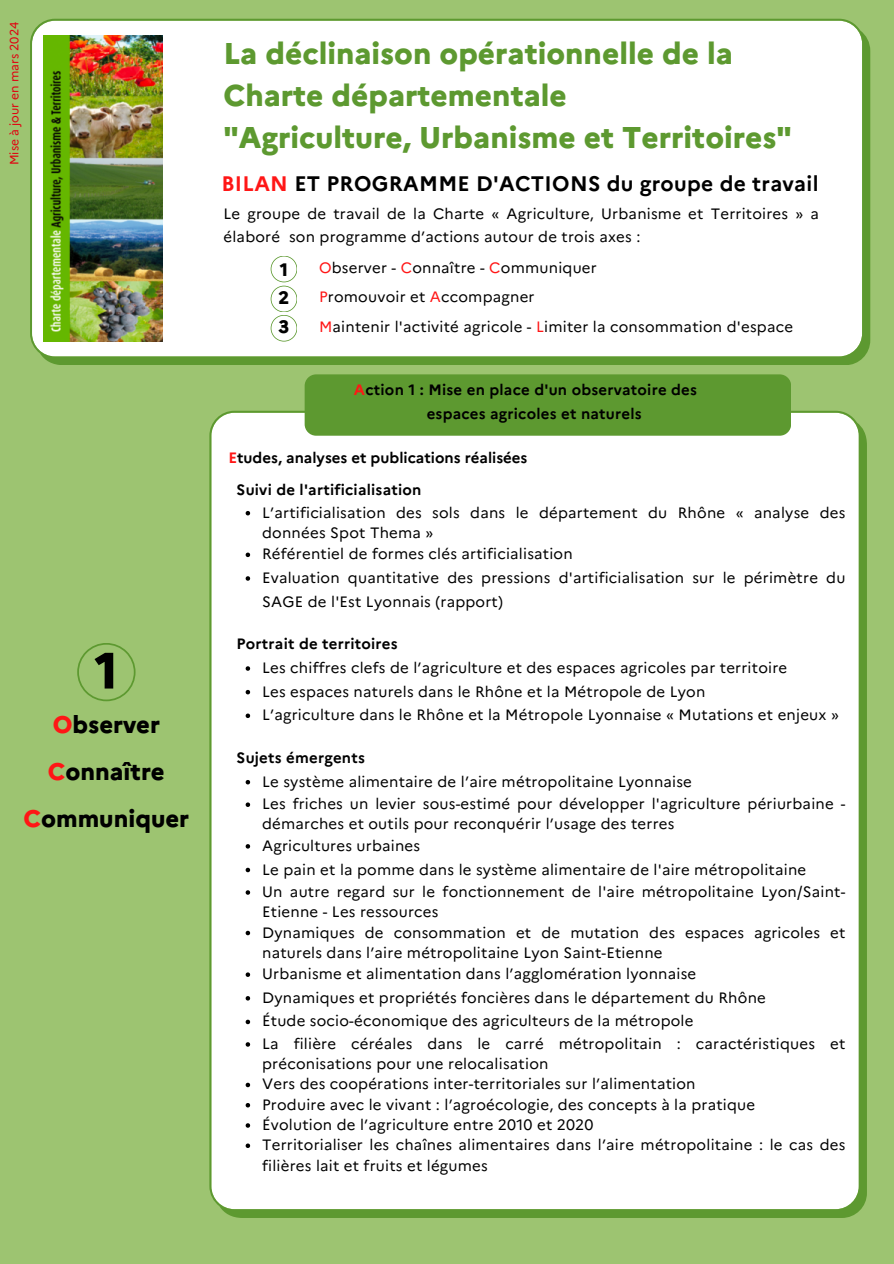
<style>
.page{position:relative;width:894px;height:1264px;background:#fff}
.page>*{position:absolute;margin:0;border:0;box-sizing:border-box;transform-origin:0 0}
.t1{font:800 51px "Marianne";color:#000}
.t2{font:800 30px/41.7px "Marianne";color:#5d9930}
.t3{font:800 24px/47.2px "Marianne";color:#000;text-align:center}
.t4{font:700 21px "Marianne";letter-spacing:.015em;color:#000}
.t5{font:800 18px "Marianne";color:#000}
.t6{font:15px/20.2px "Marianne";letter-spacing:.015em;color:#000}
.t7{font:700 15px/23.7px "Marianne";letter-spacing:.015em;color:#000}
.t8{font:12px "Marianne";color:#e1000f}
.s1{color:#ff1616}
</style>
<div class="page">
<div style="left:0;top:0;width:893px;height:1263px;background:#9dc471"></div>
<div style="left:30px;top:19px;width:840px;height:346px;background:#fff"></div>
<div style="left:209px;top:411px;width:657px;height:806px;background:#fff"></div>
<div style="left:304px;top:374px;width:486px;height:61px;background:#5d9930;border-radius:11px"></div>
<img style="left:44px;top:36px;width:119px;height:306px">
<svg style="left:270px;top:256px;width:27px;height:85px"></svg>
<svg style="left:77px;top:643px;width:58px;height:58px"></svg>
<svg style="left:245px;top:511px;width:5px;height:4px"></svg>
<svg style="left:245px;top:552px;width:5px;height:5px"></svg>
<svg style="left:245px;top:576px;width:5px;height:4px"></svg>
<svg style="left:245px;top:666px;width:5px;height:4px"></svg>
<svg style="left:245px;top:690px;width:5px;height:4px"></svg>
<svg style="left:245px;top:713px;width:5px;height:5px"></svg>
<svg style="left:245px;top:780px;width:5px;height:4px"></svg>
<svg style="left:245px;top:802px;width:5px;height:5px"></svg>
<svg style="left:245px;top:844px;width:5px;height:4px"></svg>
<svg style="left:245px;top:867px;width:5px;height:5px"></svg>
<svg style="left:245px;top:890px;width:5px;height:4px"></svg>
<svg style="left:245px;top:930px;width:5px;height:5px"></svg>
<svg style="left:245px;top:972px;width:5px;height:4px"></svg>
<svg style="left:245px;top:996px;width:5px;height:4px"></svg>
<svg style="left:245px;top:1019px;width:5px;height:5px"></svg>
<svg style="left:245px;top:1042px;width:5px;height:4px"></svg>
<svg style="left:245px;top:1082px;width:5px;height:5px"></svg>
<svg style="left:245px;top:1102px;width:5px;height:5px"></svg>
<svg style="left:245px;top:1123px;width:5px;height:4px"></svg>
<svg style="left:245px;top:1143px;width:5px;height:4px"></svg>
<p class="t8" style="left:7px;top:165px;width:145px;rotate:-90deg">Mise à jour en mars 2024</p>
<p class="t1" style="left:94px;top:639px;width:25px">1</p>
<p class="t3" style="left:24px;top:700px;width:167px"><span class="s1">O</span>bserver<br><span class="s1">C</span>onnaître<br><span class="s1">C</span>ommuniquer</p>
<p class="t2" style="left:223px;top:33px;width:569px">La déclinaison opérationnelle de la<br>Charte départementale<br>"Agriculture, Urbanisme et Territoires"</p>
<p class="t4" style="left:221px;top:171px;width:598px"><span class="s1">BILAN</span> ET PROGRAMME D'ACTIONS du groupe de travail</p>
<p class="t6" style="left:223px;top:201px;width:597px;line-height:23.7px">Le groupe de travail de la Charte « Agriculture, Urbanisme et Territoires » a élaboré son programme d’actions autour de trois axes :</p>
<p class="t5" style="left:280px;top:259px;width:10px">1</p>
<p class="t5" style="left:278px;top:287px;width:12px">2</p>
<p class="t5" style="left:278px;top:316px;width:12px">3</p>
<p class="t6" style="left:319px;top:253px;width:475px;line-height:29.2px"><span class="s1">O</span>bserver - <span class="s1">C</span>onnaître - <span class="s1">C</span>ommuniquer<br><span class="s1">P</span>romouvoir et <span class="s1">A</span>ccompagner<br><span class="s1">M</span>aintenir l'activité agricole - <span class="s1">L</span>imiter la consommation d'espace</p>
<p class="t7" style="left:426px;top:378px;width:272px;text-indent:-73px"><span class="s1">A</span>ction 1 : Mise en place d'un observatoire des espaces agricoles et naturels</p>
<p class="t7" style="left:228px;top:445px;width:300px"><span class="s1">E</span>tudes, analyses et publications réalisées</p>
<p class="t7" style="left:236px;top:478px;width:186px">Suivi de l'artificialisation</p>
<h1 class="t6" style="left:262px;top:502px;width:584px">L’artificialisation des sols dans le département du Rhône « analyse des données Spot Thema »</h1>
<h3 class="t6" style="left:262px;top:544px;width:312px">Référentiel de formes clés artificialisation</h3>
<h5 class="t6" style="left:262px;top:565px;width:584px;line-height:23.7px">Evaluation quantitative des pressions d'artificialisation sur le périmètre du<br>SAGE de l'Est Lyonnais (rapport)</h5>
<p class="t7" style="left:236px;top:632px;width:162px">Portrait de territoires</p>
<p class="t6" style="left:262px;top:657px;width:526px">Les chiffres clefs de l’agriculture et des espaces agricoles par territoire</p>
<p class="t6" style="left:262px;top:681px;width:444px">Les espaces naturels dans le Rhône et la Métropole de Lyon</p>
<h5 class="t6" style="left:262px;top:704px;width:578px">L’agriculture dans le Rhône et la Métropole Lyonnaise « Mutations et enjeux »</h5>
<p class="t7" style="left:236px;top:745px;width:130px">Sujets émergents</p>
<h2 class="t6" style="left:262px;top:771px;width:431px">Le système alimentaire de l’aire métropolitaine Lyonnaise</h2>
<h4 class="t6" style="left:262px;top:793px;width:584px">Les friches un levier sous-estimé pour développer l'agriculture périurbaine - démarches et outils pour reconquérir l’usage des terres</h4>
<h4 class="t6" style="left:262px;top:835px;width:159px">Agricultures urbaines</h4>
<p class="t6" style="left:262px;top:859px;width:545px">Le pain et la pomme dans le système alimentaire de l'aire métropolitaine</p>
<p class="t6" style="left:262px;top:881px;width:584px">Un autre regard sur le fonctionnement de l'aire métropolitaine Lyon/Saint-<br>Etienne - Les ressources</p>
<p class="t6" style="left:262px;top:922px;width:584px">Dynamiques de consommation et de mutation des espaces agricoles et naturels dans l’aire métropolitaine Lyon Saint-Etienne</p>
<p class="t6" style="left:262px;top:963px;width:435px">Urbanisme et alimentation dans l’agglomération lyonnaise</p>
<h4 class="t6" style="left:262px;top:987px;width:505px">Dynamiques et propriétés foncières dans le département du Rhône</h4>
<p class="t6" style="left:262px;top:1010px;width:433px">Étude socio-économique des agriculteurs de la métropole</p>
<p class="t6" style="left:262px;top:1033px;width:584px">La filière céréales dans le carré métropolitain : caractéristiques et préconisations pour une relocalisation</p>
<p class="t6" style="left:262px;top:1073px;width:435px">Vers des coopérations inter-territoriales sur l’alimentation</p>
<p class="t6" style="left:262px;top:1094px;width:494px">Produire avec le vivant : l’agroécologie, des concepts à la pratique</p>
<p class="t6" style="left:262px;top:1114px;width:333px">Évolution de l’agriculture entre 2010 et 2020</p>
<p class="t6" style="left:262px;top:1134px;width:584px">Territorialiser les chaînes alimentaires dans l’aire métropolitaine : le cas des filières lait et fruits et légumes</p>
</div>
